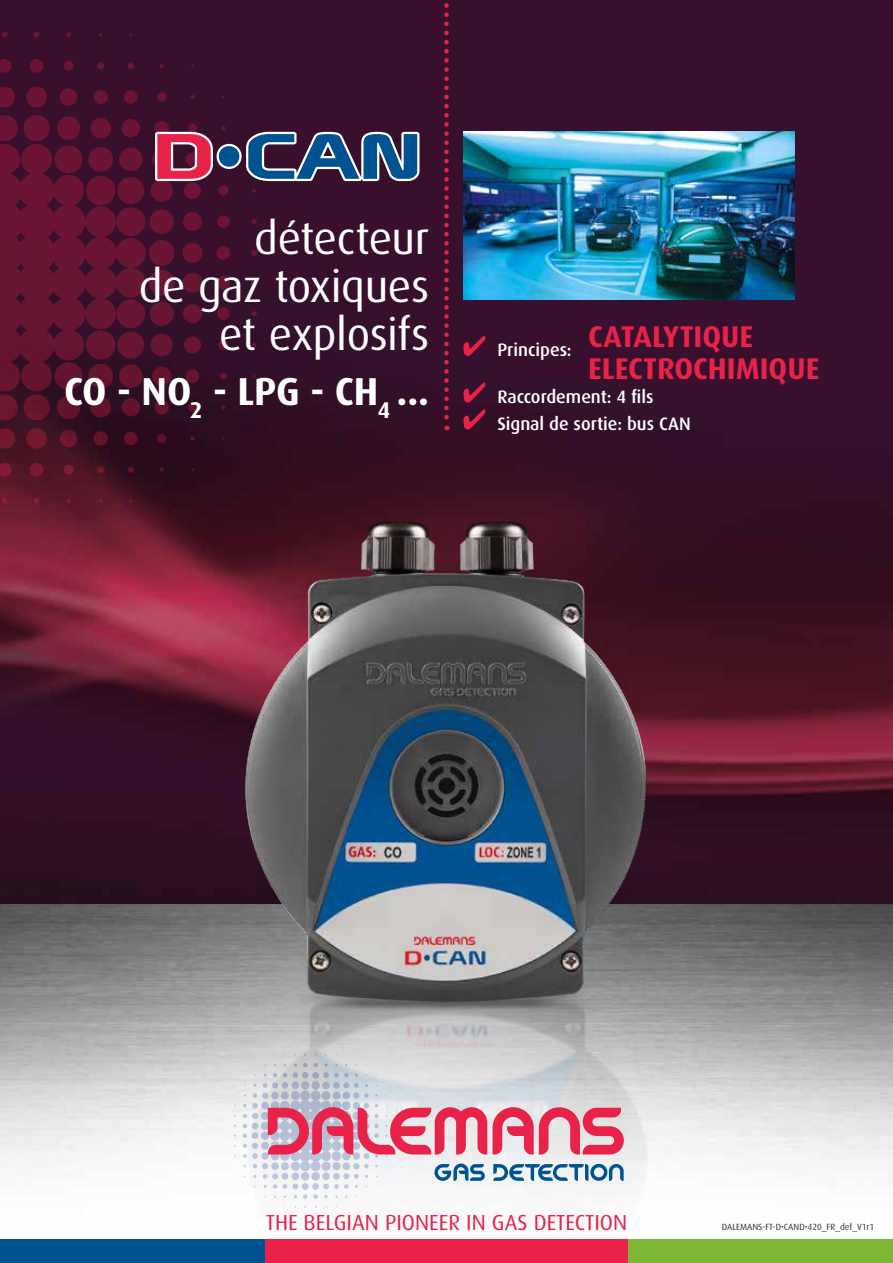
<style>
.page{position:relative;width:893px;height:1263px;background:#fff}
.page>*{position:absolute;margin:0;border:0;box-sizing:border-box;transform-origin:0 0}
.t1{font:45px/48px "Dax";letter-spacing:-.01em;color:#fff;text-align:right}
.t2{font:700 39px "Dax";letter-spacing:-.005em;color:#fff}
.t3{font:700 30px/31.5px "Dax";color:#e82249}
.t4{font:21.75px "Dax";color:#e82249}
.t5{font:500 18px/27px "Dax";color:#fff}
.t6{font:9px "Dax";color:#323232}
</style>
<div class="page">
<img style="left:0;top:0;width:893px;height:905px">
<img style="left:0;top:905px;width:893px;height:261px">
<svg style="left:0;top:32px;width:257px;height:472px;background:#48112c"></svg>
<img style="left:224px;top:495px;width:443px;height:694px">
<div style="left:584px;top:1239px;width:309px;height:24px;background:#7db734"></div>
<div style="left:0;top:1239px;width:287px;height:24px;background:#005391"></div>
<div style="left:265px;top:1239px;width:362px;height:24px;background:#e82249"></div>
<svg style="left:493px;top:1107px;width:131px;height:47px;background:#e78095"></svg>
<svg style="left:234px;top:1054px;width:253px;height:154px"></svg>
<svg style="left:493px;top:1164px;width:131px;height:17px"></svg>
<svg style="left:153px;top:129px;width:269px;height:55px;background:#5c4e72"></svg>
<img style="left:464px;top:132px;width:330px;height:168px">
<svg style="left:444px;top:0;width:5px;height:430px;background:#731536"></svg>
<svg style="left:463px;top:336px;width:22px;height:20px"></svg>
<svg style="left:463px;top:382px;width:22px;height:21px"></svg>
<svg style="left:463px;top:409px;width:22px;height:21px"></svg>
<h1 class="t1" style="left:139px;top:215px;width:292px">détecteur<br>de gaz toxiques et explosifs</h1>
<h2 class="t2" style="left:64px;top:370px;width:366px">CO - NO<sub>2</sub> - LPG - CH<sub>4</sub> ...</h2>
<h3 class="t3" style="left:588px;top:321px;width:233px;text-indent:-90px"><sub>Principes:</sub> CATALYTIQUE<br>ELECTROCHIMIQUE</h3>
<p class="t5" style="left:497px;top:383px;width:195px">Raccordement: 4 fils<br>Signal de sortie: bus CAN</p>
<p class="t4" style="left:266px;top:1210px;width:363px">THE BELGIAN PIONEER IN GAS DETECTION</p>
<p class="t6" style="left:722px;top:1222px;width:154px">DALEMANS-FT-D•CAND•420_FR_def_V1r1</p>
</div>
